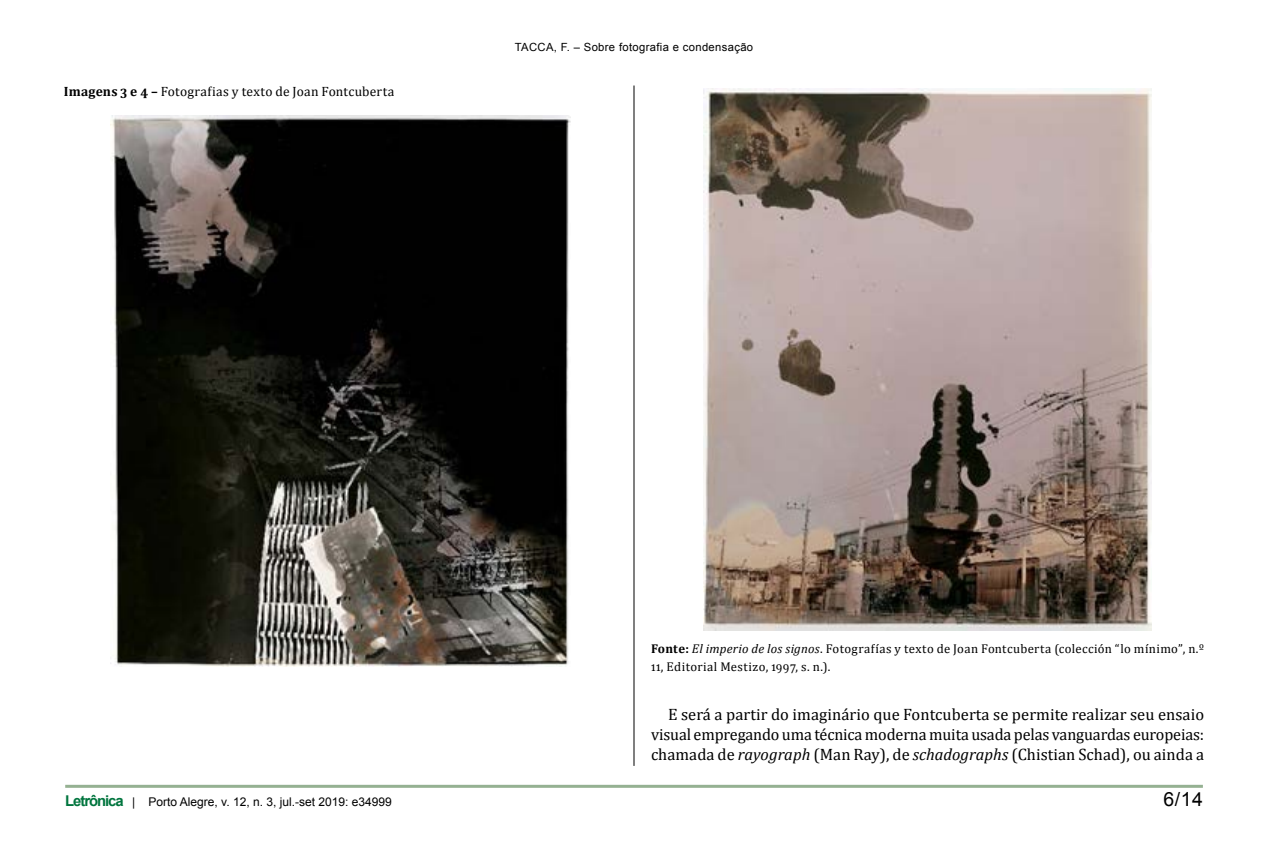
<style>
.page{position:relative;width:1268px;height:851px;background:#fff}
.page>*{position:absolute;margin:0;border:0;box-sizing:border-box;transform-origin:0 0}
.t1{font:19.5px "Arial";color:#000}
.t2{font:16.5px/19.8px "Cambria";letter-spacing:.005em;color:#000;text-align:justify}
.t3{font:13.5px "Cambria";letter-spacing:.02em;color:#000}
.t4{font:12.75px/18px "Cambria";letter-spacing:.03em;color:#000}
.t5{font:12px "Arial";color:#000}
.t6{font:11.25px "Arial";letter-spacing:.03em;color:#000}
.s1{font-weight:700}
.s2{font-style:italic}
.s3{font-weight:700;font-size:14.85px;color:#00753e}
</style>
<div class="page">
<hr style="left:65px;top:784px;width:1137px;height:3px;background:#95b192">
<hr style="left:633px;top:85px;width:1px;height:680px;background:#000">
<img style="left:111px;top:115px;width:459px;height:551px">
<img style="left:703px;top:88px;width:448px;height:542px">
<p class="t3" style="left:64px;top:83px;width:332px"><span class="s1">Imagens 3 e 4 –</span> Fotografias y texto de Joan Fontcuberta</p>
<p class="t6" style="left:515px;top:39px;width:16px">Tacca</p>
<p class="t6" style="left:554px;top:39px;width:201px">, F. – Sobre fotografia e condensação</p>
<p class="t4" style="left:651px;top:639px;width:554px"><span class="s1">Fonte:</span> <span class="s2">El imperio de los signos</span>. Fotografías y texto de Joan Fontcuberta (colección “lo mínimo”, n.º<br>11, Editorial Mestizo, 1997, s. n.).</p>
<p class="t2" style="left:651px;top:704px;width:554px;text-indent:17px">E será a partir do imaginário que Fontcuberta se permite realizar seu ensaio visual empregando uma técnica moderna muita usada pelas vanguardas europeias: chamada de <span class="s2">rayograph</span> (Man Ray), de <span class="s2">schadographs</span> (Chistian Schad), ou ainda a</p>
<p class="t5" style="left:65px;top:793px;width:328px"><span class="s3">Letrônica</span> | Porto Alegre, v. 12, n. 3, jul.-set 2019: e34999</p>
<p class="t1" style="left:1163px;top:785px;width:41px">6/14</p>
</div>
